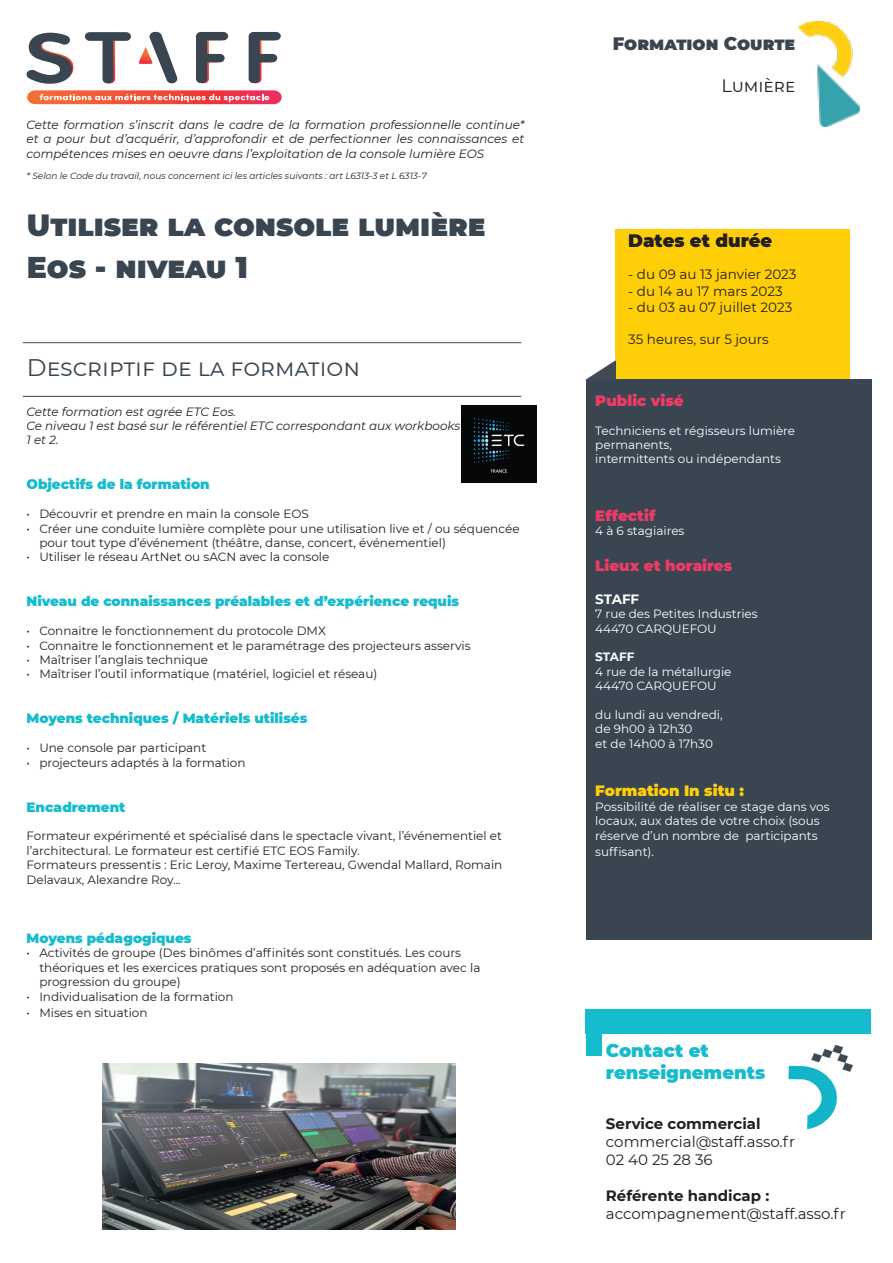
<style>
.page{position:relative;width:893px;height:1263px;background:#fff}
.page>*{position:absolute;margin:0;border:0;box-sizing:border-box;transform-origin:0 0}
.t1{font:900 30px "Montserrat";color:#394651}
.t2{font:24px "Montserrat";letter-spacing:.07em;color:#394651}
.t3{font:900 18px/21.6px "Montserrat";color:#14bccc}
.t4{font:900 18px "Montserrat";color:#394651}
.t5{font:900 18px "Montserrat";color:#231f20}
.t6{font:18px "Montserrat";color:#231f20}
.t7{font:15px "Montserrat";color:#231f20}
.t8{font:700 15px "Montserrat";color:#231f20}
.t9{font:900 15px "Montserrat";color:#ef3b65}
.t10{font:900 15px "Montserrat";color:#fece08}
.t11{font:900 13.5px "Montserrat";color:#14bccc}
.t12{font:13.5px "Montserrat";color:#231f20}
.t13{font:700 13.5px "Montserrat";letter-spacing:-.005em;color:#fff}
.t14{font:12px/14.4px "Montserrat";color:#231f20}
.t15{font:12px/14.4px "Montserrat";color:#fff}
.t16{font:italic 12px/14.4px "Montserrat";color:#231f20;text-align:justify}
.t17{font:700 12px "Montserrat";letter-spacing:-.005em;color:#fff}
.t18{font:italic 9px "Montserrat";color:#231f20}
</style>
<div class="page">
<div style="left:615px;top:230px;width:235px;height:150px;background:#fece08"></div>
<div style="left:586px;top:380px;width:286px;height:560px;background:#394651"></div>
<div style="left:586px;top:1009px;width:285px;height:24px;background:#14bccc"></div>
<div style="left:586px;top:1031px;width:15px;height:25px;background:#14bccc"></div>
<hr style="left:23px;top:396px;width:498px;height:1px;background:#394651">
<hr style="left:23px;top:342px;width:498px;height:1px;background:#394651">
<img style="left:586px;top:360px;width:29px;height:20px">
<img style="left:799px;top:21px;width:60px;height:105px">
<img style="left:788px;top:1045px;width:65px;height:84px">
<svg style="left:138px;top:32px;width:40px;height:51px"></svg>
<svg style="left:27px;top:33px;width:47px;height:51px"></svg>
<svg style="left:85px;top:32px;width:46px;height:51px"></svg>
<svg style="left:196px;top:32px;width:32px;height:51px"></svg>
<svg style="left:249px;top:32px;width:32px;height:51px"></svg>
<svg style="left:27px;top:90px;width:255px;height:14px"></svg>
<img style="left:461px;top:405px;width:76px;height:78px">
<img style="left:102px;top:1064px;width:353px;height:166px">
<p class="t16" style="left:27px;top:117px;width:499px">Cette formation s’inscrit dans le cadre de la formation professionnelle continue* et a pour but d’acquérir, d’approfondir et de perfectionner les connaissances et compétences mises en oeuvre dans l’exploitation de la console lumière EOS</p>
<p class="t18" style="left:27px;top:170px;width:402px">* Selon le Code du travail, nous concernent ici les articles suivants : art L6313-3 et L 6313-7</p>
<p class="t1" style="left:27px;top:202px;width:460px">Utiliser la console lumière</p>
<p class="t1" style="left:27px;top:244px;width:223px">Eos - niveau 1</p>
<p class="t2" style="left:27px;top:351px;width:335px">Descriptif de la formation</p>
<p class="t16" style="left:27px;top:404px;width:211px">Cette formation est agrée ETC Eos.</p>
<p class="t16" style="left:27px;top:418px;width:435px">Ce niveau 1 est basé sur le référentiel ETC correspondant aux workbooks<br>1 et 2.</p>
<p class="t11" style="left:27px;top:474px;width:185px">Objectifs de la formation</p>
<p class="t14" style="left:27px;top:506px;width:284px">• Découvrir et prendre en main la console EOS</p>
<p class="t14" style="left:39px;top:521px;width:482px;text-indent:-13px">• Créer une conduite lumière complète pour une utilisation live et / ou séquencée pour tout type d’événement (théâtre, danse, concert, événementiel)</p>
<p class="t14" style="left:27px;top:549px;width:304px">• Utiliser le réseau ArtNet ou sACN avec la console</p>
<p class="t11" style="left:27px;top:591px;width:434px">Niveau de connaissances préalables et d’expérience requis</p>
<p class="t14" style="left:27px;top:623px;width:301px">• Connaitre le fonctionnement du protocole DMX</p>
<p class="t14" style="left:27px;top:638px;width:446px">• Connaitre le fonctionnement et le paramétrage des projecteurs asservis</p>
<p class="t14" style="left:27px;top:652px;width:183px">• Maîtriser l’anglais technique</p>
<p class="t14" style="left:27px;top:666px;width:352px">• Maîtriser l’outil informatique (matériel, logiciel et réseau)</p>
<p class="t11" style="left:27px;top:708px;width:282px">Moyens techniques / Matériels utilisés</p>
<p class="t14" style="left:27px;top:740px;width:181px">• Une console par participant</p>
<p class="t14" style="left:27px;top:755px;width:220px">• projecteurs adaptés à la formation</p>
<p class="t11" style="left:27px;top:797px;width:100px">Encadrement</p>
<p class="t14" style="left:27px;top:828px;width:477px">Formateur expérimenté et spécialisé dans le spectacle vivant, l’événementiel et l’architectural. Le formateur est certifié ETC EOS Family.</p>
<p class="t14" style="left:27px;top:857px;width:477px">Formateurs pressentis : Eric Leroy, Maxime Tertereau, Gwendal Mallard, Romain<br>Delavaux, Alexandre Roy...</p>
<p class="t11" style="left:27px;top:928px;width:166px">Moyens pédagogiques</p>
<p class="t14" style="left:39px;top:945px;width:443px;text-indent:-13px">• Activités de groupe (Des binômes d’affinités sont constitués. Les cours théoriques et les exercices pratiques sont proposés en adéquation avec la progression du groupe)</p>
<p class="t14" style="left:27px;top:989px;width:208px">• Individualisation de la formation</p>
<p class="t14" style="left:27px;top:1005px;width:122px">• Mises en situation</p>
<p class="t4" style="left:613px;top:30px;width:184px">Formation Courte</p>
<p class="t6" style="left:721px;top:74px;width:75px">Lumière</p>
<p class="t5" style="left:628px;top:227px;width:146px">Dates et durée</p>
<p class="t12" style="left:628px;top:265px;width:170px">- du 09 au 13 janvier 2023</p>
<p class="t12" style="left:628px;top:282px;width:156px">- du 14 au 17 mars 2023</p>
<p class="t12" style="left:628px;top:298px;width:165px">- du 03 au 07 juillet 2023</p>
<p class="t12" style="left:628px;top:330px;width:142px">35 heures, sur 5 jours</p>
<p class="t9" style="left:595px;top:389px;width:90px">Public visé</p>
<p class="t15" style="left:595px;top:423px;width:201px">Techniciens et régisseurs lumière permanents,</p>
<p class="t15" style="left:595px;top:451px;width:187px">intermittents ou indépendants</p>
<p class="t9" style="left:595px;top:504px;width:62px">Effectif</p>
<p class="t15" style="left:595px;top:523px;width:91px">4 à 6 stagiaires</p>
<p class="t9" style="left:595px;top:555px;width:138px">Lieux et horaires</p>
<p class="t13" style="left:595px;top:589px;width:45px">STAFF</p>
<p class="t15" style="left:595px;top:606px;width:164px">7 rue des Petites Industries</p>
<p class="t15" style="left:595px;top:621px;width:123px">44470 CARQUEFOU</p>
<p class="t17" style="left:595px;top:648px;width:41px">STAFF</p>
<p class="t15" style="left:595px;top:664px;width:138px">4 rue de la métallurgie</p>
<p class="t15" style="left:595px;top:678px;width:123px">44470 CARQUEFOU</p>
<p class="t15" style="left:595px;top:707px;width:129px">du lundi au vendredi,</p>
<p class="t15" style="left:595px;top:721px;width:99px">de 9h00 à 12h30</p>
<p class="t15" style="left:595px;top:736px;width:119px">et de 14h00 à 17h30</p>
<p class="t10" style="left:595px;top:780px;width:150px">Formation In situ :</p>
<p class="t15" style="left:595px;top:799px;width:236px">Possibilité de réaliser ce stage dans vos locaux, aux dates de votre choix (sous réserve d’un nombre de participants</p>
<p class="t15" style="left:595px;top:844px;width:60px">suffisant).</p>
<p class="t3" style="left:606px;top:1039px;width:161px">Contact et renseignements</p>
<p class="t8" style="left:606px;top:1113px;width:156px">Service commercial</p>
<p class="t7" style="left:606px;top:1131px;width:191px">commercial@staff.asso.fr</p>
<p class="t7" style="left:606px;top:1149px;width:108px">02 40 25 28 36</p>
<p class="t8" style="left:606px;top:1185px;width:165px">Référente handicap :</p>
<p class="t7" style="left:606px;top:1203px;width:241px">accompagnement@staff.asso.fr</p>
</div>
